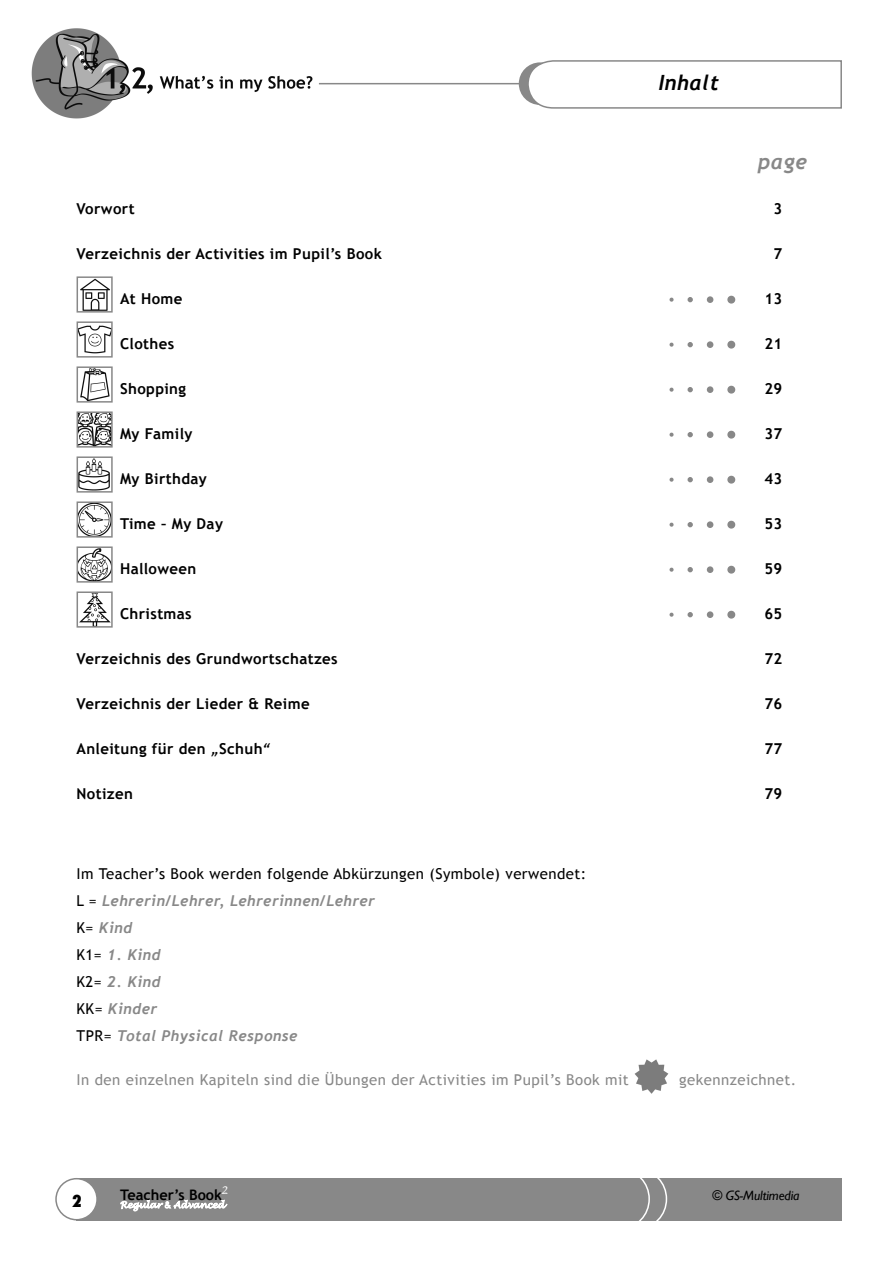
<style>
.page{position:relative;width:893px;height:1263px;background:#fff}
.page>*{position:absolute;margin:0;border:0;box-sizing:border-box;transform-origin:0 0}
.t1{font:italic 700 21px "Trebuchet";letter-spacing:.025em;color:#000}
.t2{font:italic 700 21px "Trebuchet";color:#888}
.t3{font:800 condensed 16.5px "Futura";color:#000}
.t4{font:700 15px "Trebuchet MS";letter-spacing:.025em;color:#000}
.t5{font:italic 700 15px/27px "Trebuchet";letter-spacing:.03em;color:#888}
.t6{font:15px "Trebuchet MS";letter-spacing:.03em;color:#888}
.t7{font:15px "Trebuchet MS";letter-spacing:.03em;color:#000}
.t8{font:700 14.55px "Trebuchet MS";color:#000}
.t9{font:italic 13.5px "Gill Sans";letter-spacing:-.01em;color:#000}
.s1{font-family:"Stone Sans Sem ITCTT Semi";font-weight:400}
.s2{font-family:"Trebuchet MS";font-weight:400;font-style:normal;color:#000}
</style>
<div class="page">
<img style="left:80px;top:279px;width:30px;height:31px">
<div style="left:77px;top:276px;width:36px;height:37px;border:2px solid #888"></div>
<div style="left:728px;top:296px;width:6px;height:7px;background:#888;border-radius:50%"></div>
<div style="left:727px;top:296px;width:8px;height:8px;border:2px solid #888;border-radius:50%"></div>
<div style="left:707px;top:296px;width:6px;height:7px;border:2px solid #888;border-radius:50%"></div>
<svg style="left:687px;top:297px;width:6px;height:5px"></svg>
<svg style="left:669px;top:298px;width:5px;height:4px"></svg>
<img style="left:80px;top:325px;width:30px;height:29px">
<div style="left:77px;top:321px;width:36px;height:37px;border:2px solid #888"></div>
<div style="left:728px;top:341px;width:6px;height:7px;background:#888;border-radius:50%"></div>
<div style="left:727px;top:341px;width:8px;height:8px;border:2px solid #888;border-radius:50%"></div>
<div style="left:707px;top:341px;width:6px;height:7px;border:2px solid #888;border-radius:50%"></div>
<svg style="left:687px;top:342px;width:6px;height:5px"></svg>
<svg style="left:669px;top:343px;width:5px;height:4px"></svg>
<img style="left:80px;top:369px;width:29px;height:31px">
<div style="left:77px;top:366px;width:36px;height:37px;border:2px solid #888"></div>
<div style="left:728px;top:386px;width:6px;height:7px;background:#888;border-radius:50%"></div>
<div style="left:727px;top:386px;width:8px;height:8px;border:2px solid #888;border-radius:50%"></div>
<div style="left:707px;top:386px;width:6px;height:7px;border:2px solid #888;border-radius:50%"></div>
<svg style="left:687px;top:387px;width:6px;height:5px"></svg>
<svg style="left:669px;top:388px;width:5px;height:4px"></svg>
<img style="left:80px;top:414px;width:30px;height:31px">
<div style="left:77px;top:411px;width:36px;height:37px;border:2px solid #888"></div>
<div style="left:728px;top:431px;width:6px;height:7px;background:#888;border-radius:50%"></div>
<div style="left:727px;top:431px;width:8px;height:8px;border:2px solid #888;border-radius:50%"></div>
<div style="left:707px;top:431px;width:6px;height:7px;border:2px solid #888;border-radius:50%"></div>
<svg style="left:687px;top:432px;width:6px;height:5px"></svg>
<svg style="left:669px;top:433px;width:5px;height:4px"></svg>
<img style="left:80px;top:459px;width:30px;height:31px">
<div style="left:77px;top:456px;width:36px;height:37px;border:2px solid #888"></div>
<div style="left:728px;top:476px;width:6px;height:7px;background:#888;border-radius:50%"></div>
<div style="left:727px;top:476px;width:8px;height:8px;border:2px solid #888;border-radius:50%"></div>
<div style="left:707px;top:476px;width:6px;height:7px;border:2px solid #888;border-radius:50%"></div>
<svg style="left:687px;top:477px;width:6px;height:5px"></svg>
<svg style="left:669px;top:478px;width:5px;height:4px"></svg>
<img style="left:80px;top:504px;width:30px;height:31px">
<div style="left:77px;top:501px;width:36px;height:37px;border:2px solid #888"></div>
<div style="left:728px;top:521px;width:6px;height:7px;background:#888;border-radius:50%"></div>
<div style="left:727px;top:521px;width:8px;height:8px;border:2px solid #888;border-radius:50%"></div>
<div style="left:707px;top:521px;width:6px;height:7px;border:2px solid #888;border-radius:50%"></div>
<svg style="left:687px;top:522px;width:6px;height:5px"></svg>
<svg style="left:669px;top:523px;width:5px;height:4px"></svg>
<img style="left:80px;top:549px;width:30px;height:31px">
<div style="left:77px;top:546px;width:36px;height:37px;border:2px solid #888"></div>
<div style="left:728px;top:566px;width:6px;height:7px;background:#888;border-radius:50%"></div>
<div style="left:727px;top:566px;width:8px;height:8px;border:2px solid #888;border-radius:50%"></div>
<div style="left:707px;top:566px;width:6px;height:7px;border:2px solid #888;border-radius:50%"></div>
<svg style="left:687px;top:567px;width:6px;height:5px"></svg>
<svg style="left:669px;top:568px;width:5px;height:4px"></svg>
<img style="left:80px;top:594px;width:30px;height:31px">
<div style="left:77px;top:591px;width:36px;height:37px;border:2px solid #888"></div>
<div style="left:728px;top:611px;width:6px;height:7px;background:#888;border-radius:50%"></div>
<div style="left:727px;top:611px;width:8px;height:8px;border:2px solid #888;border-radius:50%"></div>
<div style="left:707px;top:611px;width:6px;height:7px;border:2px solid #888;border-radius:50%"></div>
<svg style="left:687px;top:612px;width:6px;height:5px"></svg>
<svg style="left:669px;top:613px;width:5px;height:4px"></svg>
<img style="left:634px;top:1060px;width:35px;height:34px">
<img style="left:32px;top:28px;width:281px;height:91px">
<div style="left:77px;top:1178px;width:765px;height:42px;background:#888"></div>
<svg style="left:120px;top:1199px;width:107px;height:13px"></svg>
<div style="left:56px;top:1179px;width:41px;height:41px;background:#fff;border-radius:50%"></div>
<div style="left:55px;top:1178px;width:43px;height:42px;border:2px solid #888;border-radius:50%"></div>
<svg style="left:620px;top:1178px;width:48px;height:43px"></svg>
<div style="left:519px;top:62px;width:42px;height:43px;background:#888;border-radius:50%"></div>
<hr style="left:319px;top:83px;width:212px;height:1px;background:#888">
<svg style="left:526px;top:60px;width:316px;height:49px"></svg>
<h1 class="t1" style="left:658px;top:70px;width:62px">Inhalt</h1>
<h1 class="t2" style="left:758px;top:149px;width:51px">page</h1>
<p class="t4" style="left:77px;top:199px;width:60px">Vorwort</p>
<p class="t4" style="left:774px;top:199px;width:10px">3</p>
<p class="t4" style="left:77px;top:244px;width:307px">Verzeichnis der Activities im Pupil’s Book</p>
<p class="t4" style="left:774px;top:244px;width:10px">7</p>
<p class="t4" style="left:120px;top:289px;width:64px">At Home</p>
<p class="t4" style="left:764px;top:289px;width:19px">13</p>
<p class="t4" style="left:120px;top:334px;width:56px">Clothes</p>
<p class="t4" style="left:764px;top:334px;width:19px">21</p>
<p class="t4" style="left:120px;top:379px;width:68px">Shopping</p>
<p class="t4" style="left:764px;top:379px;width:19px">29</p>
<p class="t4" style="left:120px;top:424px;width:74px">My Family</p>
<p class="t4" style="left:764px;top:424px;width:19px">37</p>
<p class="t4" style="left:120px;top:469px;width:88px">My Birthday</p>
<p class="t4" style="left:764px;top:469px;width:19px">43</p>
<p class="t4" style="left:120px;top:514px;width:104px">Time – My Day</p>
<p class="t4" style="left:764px;top:514px;width:19px">53</p>
<p class="t4" style="left:120px;top:559px;width:78px">Halloween</p>
<p class="t4" style="left:764px;top:559px;width:19px">59</p>
<p class="t4" style="left:120px;top:604px;width:73px">Christmas</p>
<p class="t4" style="left:764px;top:604px;width:19px">65</p>
<p class="t4" style="left:77px;top:649px;width:263px">Verzeichnis des Grundwortschatzes</p>
<p class="t4" style="left:764px;top:649px;width:19px">72</p>
<p class="t4" style="left:77px;top:694px;width:235px">Verzeichnis der Lieder &amp; Reime</p>
<p class="t4" style="left:764px;top:694px;width:19px">76</p>
<p class="t4" style="left:77px;top:739px;width:196px">Anleitung für den <span class="s1">„</span>Schuh<span class="s1">“</span></p>
<p class="t4" style="left:764px;top:739px;width:19px">77</p>
<p class="t4" style="left:77px;top:784px;width:58px">Notizen</p>
<p class="t4" style="left:764px;top:784px;width:19px">79</p>
<p class="t7" style="left:77px;top:864px;width:511px">Im Teacher’s Book werden folgende Abkürzungen (Symbole) verwendet:</p>
<p class="t5" style="left:77px;top:887px;width:300px"><span class="s2">L =</span> Lehrerin/Lehrer, Lehrerinnen/Lehrer<br><span class="s2">K=</span> Kind<br><span class="s2">K1=</span> 1. Kind<br><span class="s2">K2=</span> 2. Kind<br><span class="s2">KK=</span> Kinder<br><span class="s2">TPR=</span> Total Physical Response</p>
<p class="t6" style="left:77px;top:1070px;width:554px">In den einzelnen Kapiteln sind die Übungen der Activities im Pupil’s Book mit</p>
<p class="t6" style="left:679px;top:1070px;width:119px">gekennzeichnet.</p>
<p class="t3" style="left:72px;top:1190px;width:11px">2</p>
<p class="t8" style="left:120px;top:1186px;width:109px">Teacher’s Book<sup>2</sup></p>
<p class="t9" style="left:712px;top:1188px;width:89px">© GS-Multimedia</p>
</div>
